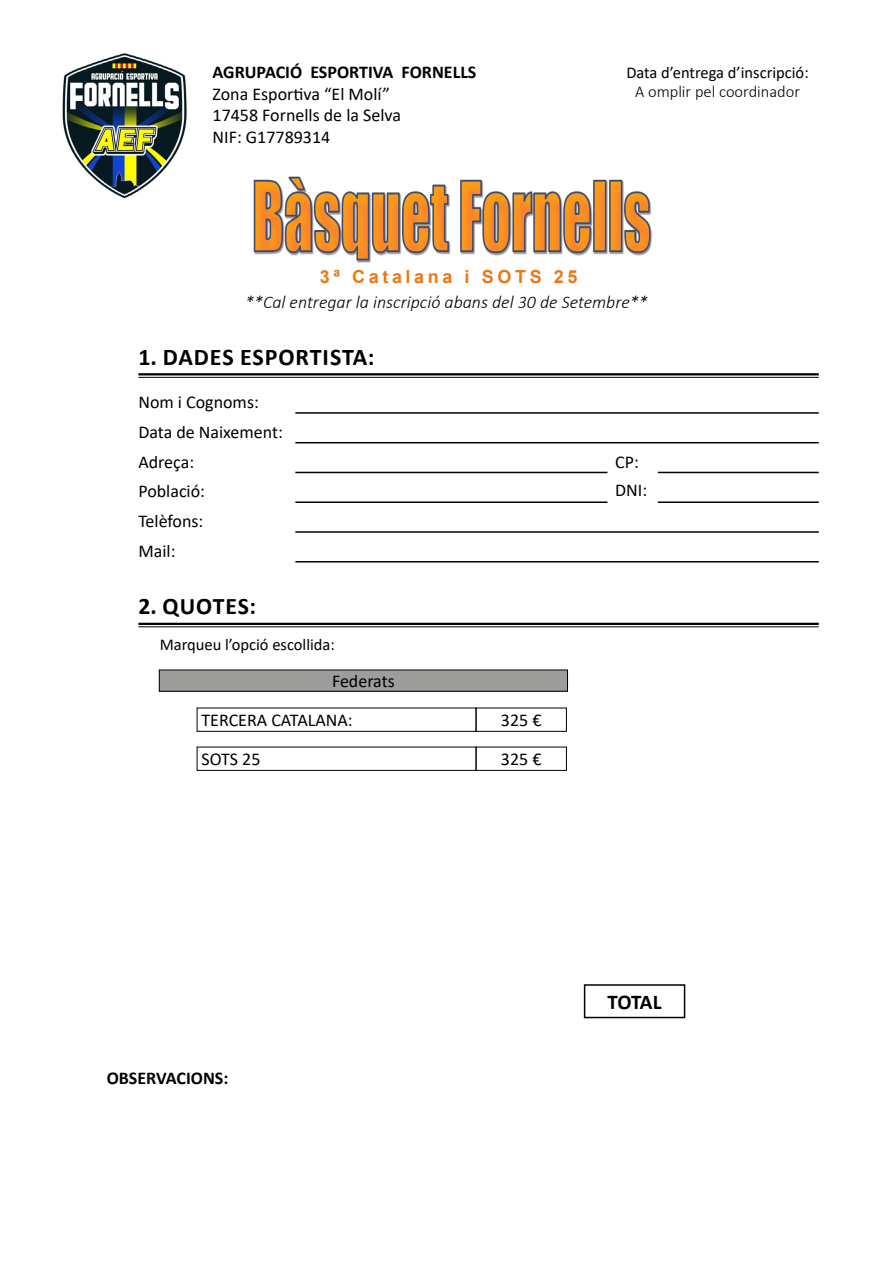
<style>
.page{position:relative;width:893px;height:1263px;background:#fff}
.page>*{position:absolute;margin:0;border:0;box-sizing:border-box;transform-origin:0 0}
.t1{font:700 24px "Calibri";letter-spacing:.04em;color:#000}
.t2{font:700 23.7px "Calibri";letter-spacing:.04em;color:#000}
.t3{font:700 21px "Calibri";letter-spacing:-.025em;color:#000}
.t4{font:18px/29.7px "Calibri";color:#000}
.t5{font:italic 300 18px "Calibri";color:#000}
.t6{font:700 18px "Calibri";color:#000}
.t7{font:700 18px "Arial";letter-spacing:.2em;color:#eb7815}
.t8{font:16.5px "Calibri";color:#000}
.t9{font:300 16.5px "Calibri";color:#000}
</style>
<div class="page">
<div style="left:197px;top:708px;width:279px;height:24px;border:1px solid #020203"></div>
<div style="left:476px;top:708px;width:91px;height:24px;border:1px solid #020203"></div>
<div style="left:197px;top:747px;width:279px;height:24px;border:1px solid #020203"></div>
<div style="left:476px;top:747px;width:91px;height:24px;border:1px solid #020203"></div>
<div style="left:584px;top:984px;width:101px;height:34px;border:2px solid #000"></div>
<img style="left:253px;top:176px;width:399px;height:87px">
<img style="left:62px;top:53px;width:125px;height:146px">
<div style="left:159px;top:670px;width:408px;height:21px;background:#9d9d9c"></div>
<div style="left:159px;top:670px;width:409px;height:22px;border:1px solid #000"></div>
<hr style="left:295px;top:412px;width:524px;height:2px;background:#020203">
<hr style="left:295px;top:442px;width:524px;height:1px;background:#020203">
<hr style="left:295px;top:472px;width:312px;height:1px;background:#020203">
<hr style="left:658px;top:472px;width:161px;height:1px;background:#020203">
<hr style="left:295px;top:501px;width:312px;height:2px;background:#020203">
<hr style="left:658px;top:501px;width:161px;height:2px;background:#020203">
<hr style="left:295px;top:531px;width:524px;height:2px;background:#020203">
<hr style="left:295px;top:561px;width:524px;height:1px;background:#020203">
<hr style="left:138px;top:373px;width:681px;height:2px;background:#000">
<hr style="left:138px;top:377px;width:681px;height:1px;background:#000">
<hr style="left:138px;top:623px;width:681px;height:2px;background:#000">
<hr style="left:138px;top:626px;width:681px;height:1px;background:#000">
<p class="t6" style="left:213px;top:59px;width:265px">AGRUPACIÓ ESPORTIVA FORNELLS</p>
<p class="t4" style="left:213px;top:83px;width:190px;line-height:21.6px">Zona Esportiva “El Molí”<br>17458 Fornells de la Selva<br>NIF: G17789314</p>
<p class="t7" style="left:320px;top:264px;width:259px">3ª Catalana i SOTS 25</p>
<p class="t8" style="left:626px;top:61px;width:184px">Data d’entrega d’inscripció:</p>
<p class="t9" style="left:635px;top:82px;width:167px">A omplir pel coordinador</p>
<p class="t5" style="left:245px;top:291px;width:404px">**Cal entregar la inscripció abans del 30 de Setembre**</p>
<h1 class="t1" style="left:138px;top:340px;width:238px">1. DADES ESPORTISTA:</h1>
<p class="t4" style="left:138px;top:387px;width:146px">Nom i Cognoms:<br>Data de Naixement:<br>Adreça:<br>Població:</p>
<p class="t4" style="left:138px;top:506px;width:66px">Telèfons:</p>
<p class="t4" style="left:138px;top:536px;width:39px">Mail:</p>
<h2 class="t2" style="left:138px;top:590px;width:119px">2. QUOTES:</h2>
<p class="t8" style="left:160px;top:633px;width:177px">Marqueu l’opció escollida:</p>
<p class="t4" style="left:332px;top:666px;width:64px">Federats</p>
<p class="t4" style="left:202px;top:705px;width:153px">TERCERA CATALANA:</p>
<p class="t4" style="left:501px;top:705px;width:42px">325 €</p>
<p class="t4" style="left:202px;top:744px;width:60px">SOTS 25</p>
<p class="t4" style="left:501px;top:744px;width:42px">325 €</p>
<p class="t4" style="left:615px;top:446px;width:25px">CP:</p>
<p class="t4" style="left:615px;top:475px;width:34px">DNI:</p>
<p class="t6" style="left:107px;top:1065px;width:123px">OBSERVACIONS:</p>
<p class="t3" style="left:608px;top:987px;width:55px">TOTAL</p>
</div>
